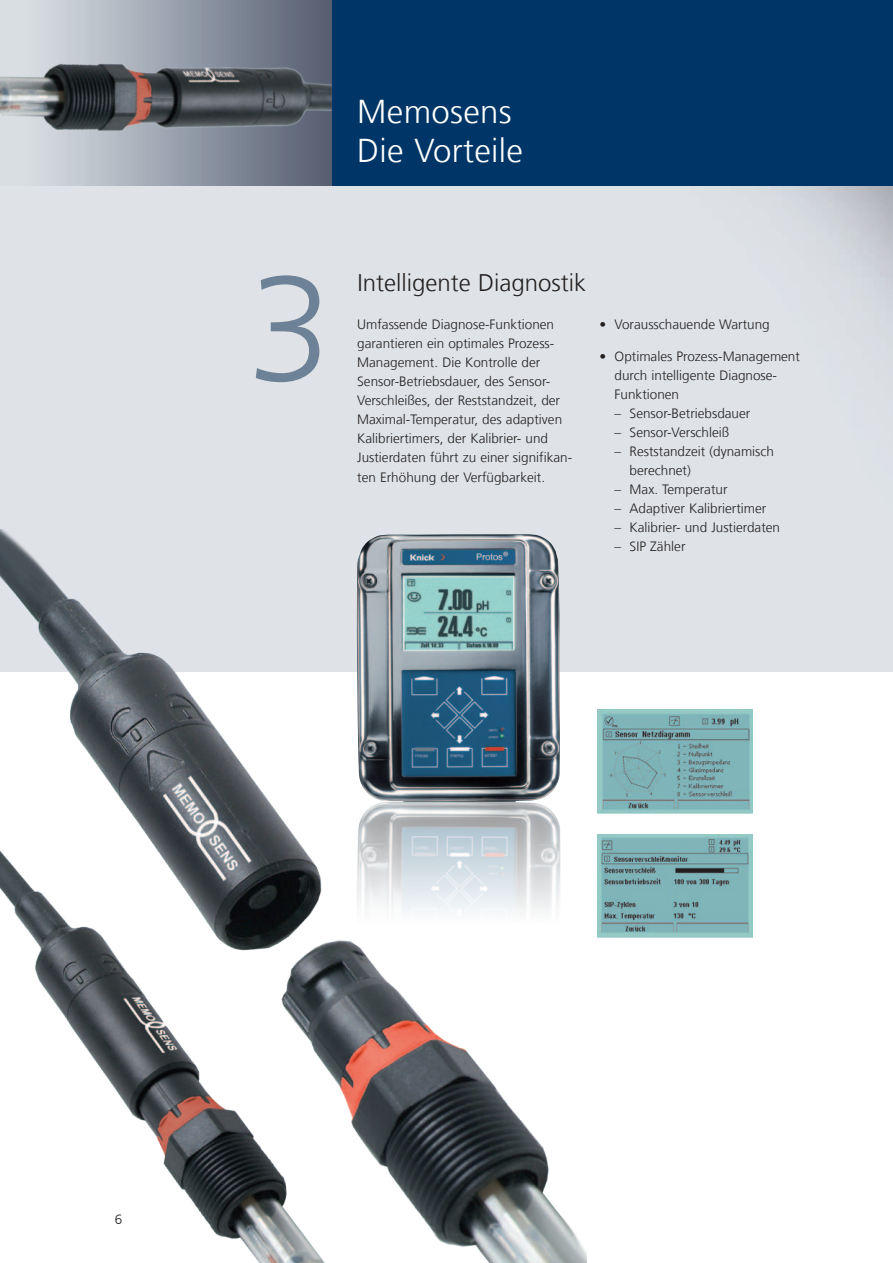
<style>
.page{position:relative;width:893px;height:1263px;background:#fff}
.page>*{position:absolute;margin:0;border:0;box-sizing:border-box;transform-origin:0 0}
.t1{font:300 150px "Frutiger LT Com";color:#6e8297}
.t2{font:300 33px/39px "Frutiger LT Com";letter-spacing:.01em;color:#fff}
.t3{font:300 24px "Frutiger LT Com";color:#231f20}
.t4{font:300 13.5px/19px "Frutiger LT Com";color:#231f20}
</style>
<div class="page">
<div style="left:332px;top:0;width:561px;height:187px;background:#003667"></div>
<img style="left:0;top:0;width:332px;height:187px">
<img style="left:0;top:530px;width:587px;height:733px">
<img style="left:597px;top:709px;width:156px;height:104px">
<img style="left:597px;top:834px;width:156px;height:104px">
<h2 class="t2" style="left:357px;top:92px;width:167px">Memosens<br>Die Vorteile</h2>
<h1 class="t1" style="left:248px;top:242px;width:85px">3</h1>
<h3 class="t3" style="left:357px;top:269px;width:230px">Intelligente Diagnostik</h3>
<p class="t4" style="left:357px;top:315px;width:217px">Umfassende Diagnose-Funktionen garantieren ein optimales Prozess-Management. Die Kontrolle der Sensor-Betriebsdauer, des Sensor-Verschleißes, der Reststandzeit, der Maximal-Temperatur, des adaptiven Kalibriertimers, der Kalibrier- und Justierdaten führt zu einer signifikan&shy;ten Erhöhung der Verfügbarkeit.</p>
<p class="t4" style="left:600px;top:315px;width:172px">• Vorausschauende Wartung</p>
<p class="t4" style="left:615px;top:347px;width:187px;text-indent:-15px">• Optimales Prozess-Management durch intelligente Diagnose-<br>Funktionen</p>
<p class="t4" style="left:615px;top:404px;width:137px">– Sensor-Betriebsdauer</p>
<p class="t4" style="left:615px;top:423px;width:116px">– Sensor-Verschleiß</p>
<p class="t4" style="left:630px;top:442px;width:146px;text-indent:-15px">– Reststandzeit (dynamisch berechnet)</p>
<p class="t4" style="left:615px;top:480px;width:114px">– Max. Temperatur</p>
<p class="t4" style="left:615px;top:499px;width:153px">– Adaptiver Kalibriertimer</p>
<p class="t4" style="left:615px;top:518px;width:167px">– Kalibrier- und Justierdaten</p>
<p class="t4" style="left:615px;top:537px;width:72px">– SIP Zähler</p>
<p class="t4" style="left:115px;top:1210px;width:9px">6</p>
</div>
